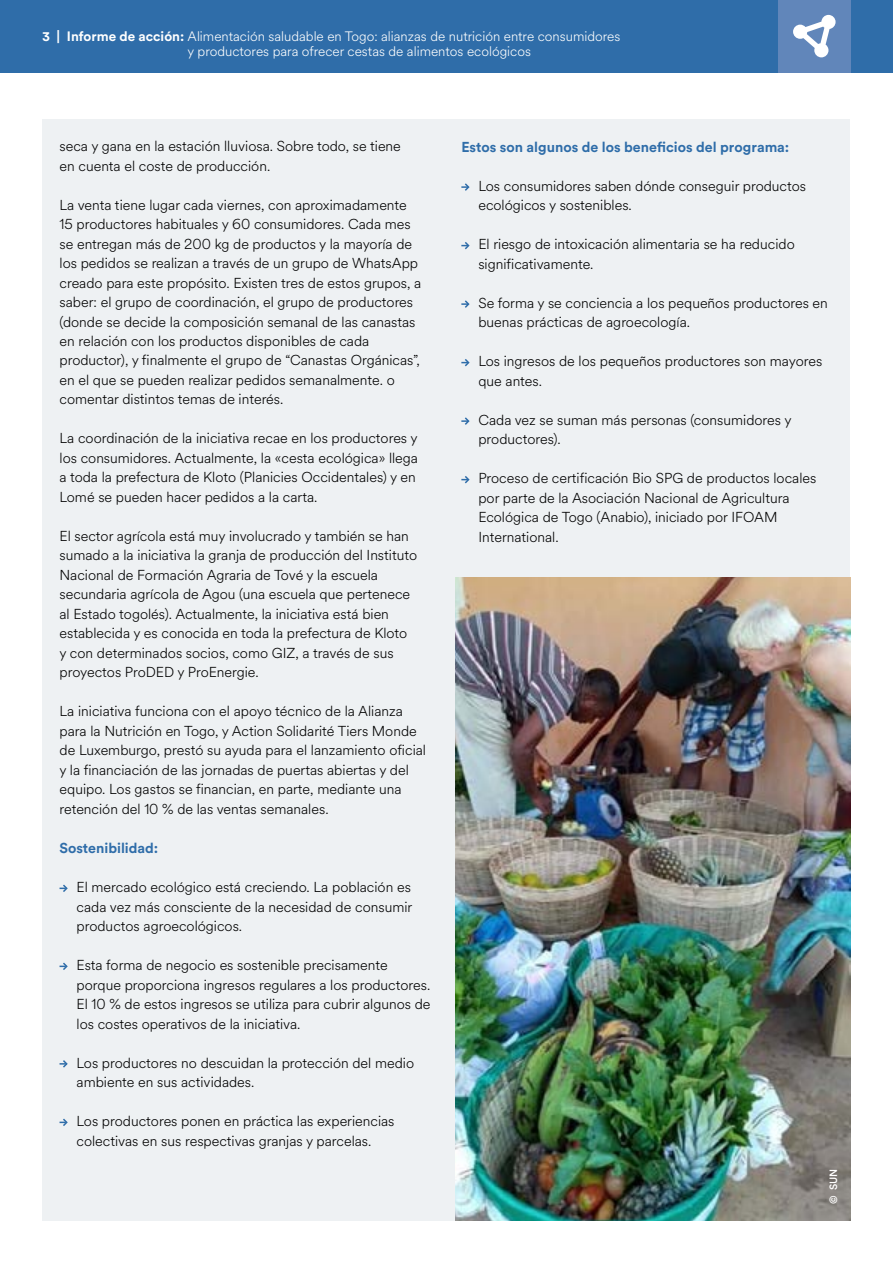
<style>
.page{position:relative;width:893px;height:1263px;background:#fff}
.page>*{position:absolute;margin:0;border:0;box-sizing:border-box;transform-origin:0 0}
.t1{font:300 14.25px/19.5px "Circular Spotify Text";color:#000}
.t2{font:700 14.25px "Circular Std";color:#2f6da9}
.t3{font:300 13.5px/15px "Circular Spotify Text";color:#fff}
.t4{font:500 10.5px "Circular Std";color:#fff}
.s1{font-family:"Circular Std";font-weight:700}
</style>
<div class="page">
<div style="left:0;top:0;width:893px;height:72px;background:#2f6da9"></div>
<div style="left:778px;top:0;width:72px;height:72px;background:#6186ba"></div>
<svg style="left:793px;top:15px;width:43px;height:42px"></svg>
<div style="left:43px;top:119px;width:807px;height:1101px;background:#eef1f3"></div>
<svg style="left:60px;top:884px;width:8px;height:8px"></svg>
<svg style="left:60px;top:962px;width:8px;height:8px"></svg>
<svg style="left:60px;top:1060px;width:8px;height:8px"></svg>
<svg style="left:60px;top:1118px;width:8px;height:8px"></svg>
<svg style="left:461px;top:183px;width:9px;height:8px"></svg>
<svg style="left:461px;top:242px;width:9px;height:8px"></svg>
<svg style="left:461px;top:300px;width:9px;height:8px"></svg>
<svg style="left:461px;top:359px;width:9px;height:8px"></svg>
<svg style="left:461px;top:417px;width:9px;height:8px"></svg>
<svg style="left:461px;top:476px;width:9px;height:8px"></svg>
<img style="left:455px;top:577px;width:395px;height:643px">
<p class="t3" style="left:188px;top:29px;width:434px;text-indent:-145px"><span class="s1">3 | Informe de acción:</span> Alimentación saludable en Togo: alianzas de nutrición entre consumidores y productores para ofrecer cestas de alimentos ecológicos</p>
<p class="t1" style="left:60px;top:137px;width:343px">seca y gana en la estación lluviosa. Sobre todo, se tiene en cuenta el coste de producción.</p>
<p class="t1" style="left:60px;top:195px;width:363px">La venta tiene lugar cada viernes, con aproximadamente 15 productores habituales y 60 consumidores. Cada mes se entregan más de 200 kg de productos y la mayoría de los pedidos se realizan a través de un grupo de WhatsApp creado para este propósito. Existen tres de estos grupos, a saber: el grupo de coordinación, el grupo de productores (donde se decide la composición semanal de las canastas en relación con los productos disponibles de cada productor), y finalmente el grupo de “Canastas Orgánicas”, en el que se pueden realizar pedidos semanalmente. o comentar distintos temas de interés.</p>
<p class="t1" style="left:60px;top:429px;width:360px">La coordinación de la iniciativa recae en los productores y los consumidores. Actualmente, la «cesta ecológica» llega a toda la prefectura de Kloto (Planicies Occidentales) y en Lomé se pueden hacer pedidos a la carta.</p>
<p class="t1" style="left:60px;top:527px;width:359px">El sector agrícola está muy involucrado y también se han sumado a la iniciativa la granja de producción del Instituto Nacional de Formación Agraria de Tové y la escuela secundaria agrícola de Agou (una escuela que pertenece al Estado togolés). Actualmente, la iniciativa está bien establecida y es conocida en toda la prefectura de Kloto y con determinados socios, como GIZ, a través de sus proyectos ProDED y ProEnergie.</p>
<p class="t1" style="left:60px;top:702px;width:368px">La iniciativa funciona con el apoyo técnico de la Alianza para la Nutrición en Togo, y Action Solidarité Tiers Monde de Luxemburgo, prestó su ayuda para el lanzamiento oficial y la financiación de las jornadas de puertas abiertas y del equipo. Los gastos se financian, en parte, mediante una retención del 10 % de las ventas semanales.</p>
<p class="t2" style="left:60px;top:839px;width:100px">Sostenibilidad:</p>
<p class="t1" style="left:77px;top:878px;width:337px;text-align:justify">El mercado ecológico está creciendo. La población es cada vez más consciente de la necesidad de consumir productos agroecológicos.</p>
<p class="t1" style="left:77px;top:956px;width:356px">Esta forma de negocio es sostenible precisamente porque proporciona ingresos regulares a los productores.<br>El 10 % de estos ingresos se utiliza para cubrir algunos de los costes operativos de la iniciativa.</p>
<p class="t1" style="left:77px;top:1053px;width:339px">Los productores no descuidan la protección del medio ambiente en sus actividades.</p>
<p class="t1" style="left:77px;top:1112px;width:319px">Los productores ponen en práctica las experiencias colectivas en sus respectivas granjas y parcelas.</p>
<p class="t2" style="left:461px;top:138px;width:329px">Estos son algunos de los beneficios del programa:</p>
<p class="t1" style="left:478px;top:176px;width:329px">Los consumidores saben dónde conseguir productos ecológicos y sostenibles.</p>
<p class="t1" style="left:478px;top:235px;width:318px">El riesgo de intoxicación alimentaria se ha reducido significativamente.</p>
<p class="t1" style="left:478px;top:293px;width:351px">Se forma y se conciencia a los pequeños productores en buenas prácticas de agroecología.</p>
<p class="t1" style="left:478px;top:352px;width:345px">Los ingresos de los pequeños productores son mayores que antes.</p>
<p class="t1" style="left:478px;top:410px;width:315px">Cada vez se suman más personas (consumidores y productores).</p>
<p class="t1" style="left:478px;top:469px;width:339px">Proceso de certificación Bio SPG de productos locales por parte de la Asociación Nacional de Agricultura Ecológica de Togo (Anabio), iniciado por IFOAM International.</p>
<p class="t4" style="left:827px;top:1204px;width:37px;rotate:-90deg">© SUN</p>
</div>
